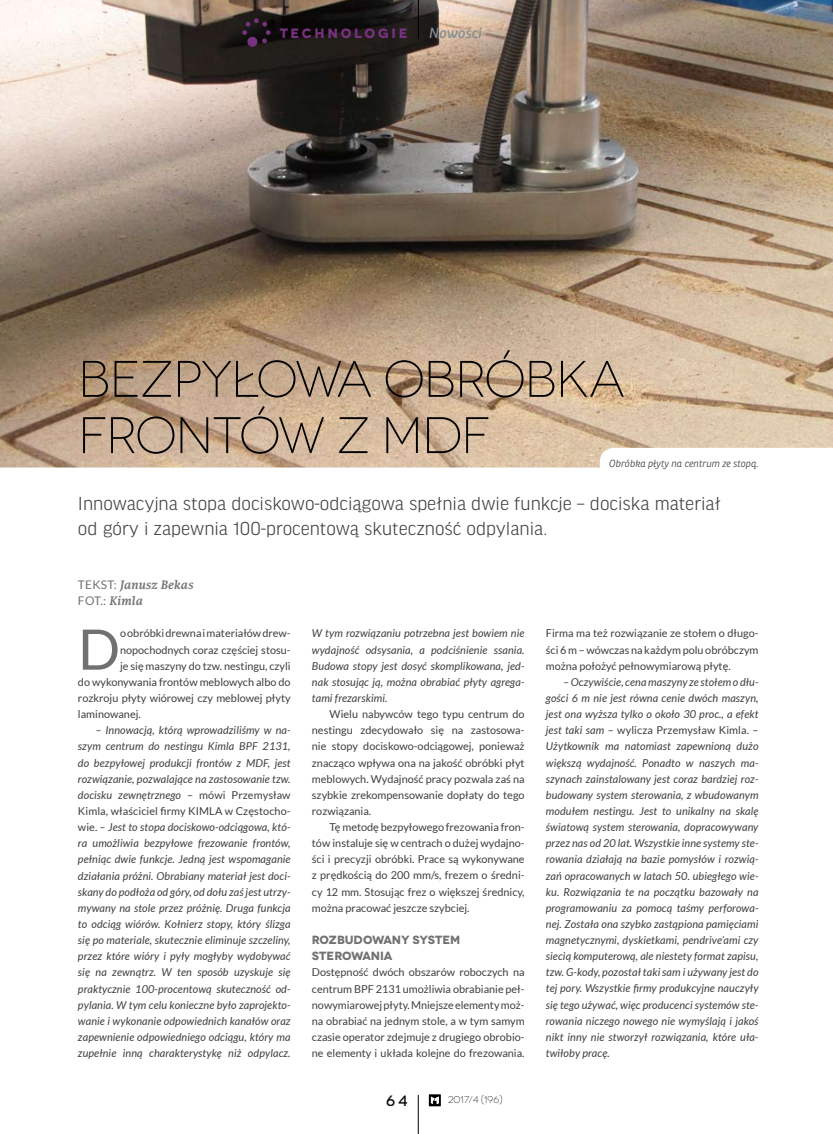
<style>
.page{position:relative;width:833px;height:1134px;background:#fff}
.page>*{position:absolute;margin:0;border:0;box-sizing:border-box;transform-origin:0 0}
.t1{font:55.88px "Lato";color:#707173}
.t2{font:300 51.25px/56.2px "Novecentowide";letter-spacing:-.03em;color:#000}
.t3{font:300 20px/25px "Good Headline Pro";color:#3e3e40}
.t4{font:500 15px "Novecentowide";color:#000}
.t5{font:italic 14.38px "Ronnia";color:#838d93}
.t6{font:700 13.5px "Novecentowide";letter-spacing:.195em;color:#773280}
.t7{font:italic 700 13.12px "Karmina";letter-spacing:.02em;color:#707173}
.t8{font:700 11.88px/16.1px "Novecentowide";letter-spacing:-.02em;color:#707173}
.t9{font:11.88px "Lato";color:#707173}
.t10{font:italic 10.88px/16.1px "Lato";letter-spacing:.01em;color:#3e3e40;text-align:justify}
.t11{font:10.88px/16.1px "Lato";color:#3e3e40;text-align:justify}
.t12{font:italic 300 10px "Ronnia";color:#3e3e40}
.t13{font:300 9.75px "Novecentowide";color:#000}
.s1{font-family:"Lato";font-weight:400;font-style:normal;font-size:11.88px}
.s2{font-family:"Karmina";font-weight:700;font-style:italic;font-size:13.12px}
.s3{font-style:normal}
</style>
<div class="page">
<img style="left:0;top:0;width:833px;height:467px">
<svg style="left:600px;top:448px;width:233px;height:19px"></svg>
<hr style="left:418px;top:1095px;width:1px;height:39px;background:#000">
<div style="left:429px;top:1094px;width:12px;height:12px;background:#000"></div>
<svg style="left:430px;top:1096px;width:9px;height:8px"></svg>
<hr style="left:418px;top:0;width:1px;height:38px;background:#000">
<svg style="left:242px;top:18px;width:28px;height:25px"></svg>
<div style="left:247px;top:37px;width:10px;height:10px;background:#773280;border-radius:50%"></div>
<p class="t6" style="left:280px;top:25px;width:129px">TECHNOLOGIE</p>
<h3 class="t5" style="left:429px;top:24px;width:54px">Nowości</h3>
<h2 class="t2" style="left:78px;top:351px;width:549px">BEZPYŁOWA OBRÓBKA<br>FRONTÓW Z MDF</h2>
<p class="t12" style="left:609px;top:457px;width:151px">Obróbka płyty na centrum ze stopą.</p>
<h3 class="t3" style="left:78px;top:491px;width:644px">Innowacyjna stopa dociskowo-odciągowa spełnia dwie funkcje – dociska materiał od góry i zapewnia 100-procentową skuteczność odpylania.</h3>
<p class="t7" style="left:78px;top:577px;width:117px"><span class="s1">TEKST:</span> Janusz Bekas</p>
<p class="t9" style="left:78px;top:594px;width:66px">fot.: <span class="s2">Kimla</span></p>
<h1 class="t1" style="left:78px;top:618px;width:44px">D</h1>
<p class="t11" style="left:120px;top:625px;width:172px">o obróbki drewna imateriałów drew-</p>
<p class="t11" style="left:120px;top:641px;width:172px">nopochodnych coraz częściej stosu-</p>
<p class="t11" style="left:120px;top:658px;width:172px">je się maszyny do tzw. nestingu, czyli</p>
<p class="t11" style="left:78px;top:674px;width:214px">do wykonywania frontów meblowych albo do</p>
<p class="t11" style="left:78px;top:690px;width:214px">rozkroju płyty wiórowej czy meblowej płyty</p>
<p class="t11" style="left:78px;top:706px;width:64px">laminowanej.</p>
<p class="t10" style="left:78px;top:722px;width:214px;text-indent:18px">– Innowacją, którą wprowadziliśmy w na&shy;szym centrum do nestingu Kimla BPF 2131, do bezpyłowej produkcji frontów z MDF, jest rozwiązanie, pozwalające na zastosowanie tzw. docisku zewnętrznego <span class="s3">– mówi Przemysław Kimla, właściciel firmy KIMLA w Częstocho&shy;wie.</span> – Jest to stopa dociskowo-odciągowa, któ&shy;ra umożliwia bezpyłowe frezowanie frontów, pełniąc dwie funkcje. Jedną jest wspomaganie działania próżni. Obrabiany materiał jest doci&shy;skany do podłoża od góry, od dołu zaś jest utrzy&shy;mywany na stole przez próżnię. Druga funkcja to odciąg wiórów. Kołnierz stopy, który ślizga się po materiale, skutecznie eliminuje szczeliny, przez które wióry i pyły mogłyby wydobywać się na zewnątrz. W ten sposób uzyskuje się praktycznie 100-procentową skuteczność od&shy;pylania. W tym celu konieczne było zaprojekto&shy;wanie i wykonanie odpowiednich kanałów oraz zapewnienie odpowiedniego odciągu, który ma zupełnie inną charakterystykę niż odpylacz.</p>
<p class="t10" style="left:312px;top:626px;width:214px">W tym rozwiązaniu potrzebna jest bowiem nie wydajność odsysania, a podciśnienie ssania.<br>Budowa stopy jest dosyć skomplikowana, jed&shy;nak stosując ją, można obrabiać płyty agrega&shy;tami frezarskimi.</p>
<p class="t11" style="left:312px;top:706px;width:214px;text-indent:18px">Wielu nabywców tego typu centrum do nestingu zdecydowało się na zastosowa&shy;nie stopy dociskowo-odciągowej, ponieważ znacząco wpływa ona na jakość obróbki płyt meblowych. Wydajność pracy pozwala zaś na szybkie zrekompensowanie dopłaty do tego rozwiązania.</p>
<p class="t11" style="left:312px;top:819px;width:214px;text-indent:18px">Tę metodę bezpyłowego frezowania fron&shy;tów instaluje się w centrach o dużej wydajno&shy;ści i precyzji obróbki. Prace są wykonywane z prędkością do 200 mm/s, frezem o średni&shy;cy 12 mm. Stosując frez o większej średnicy, można pracować jeszcze szybciej.</p>
<p class="t8" style="left:312px;top:932px;width:150px">ROZBUDOWANY SYSTEM<br>STEROWANIA</p>
<p class="t11" style="left:312px;top:964px;width:214px">Dostępność dwóch obszarów roboczych na centrum BPF 2131 umożliwia obrabianie peł&shy;nowymiarowej płyty. Mniejsze elementy moż&shy;na obrabiać na jednym stole, a w tym samym czasie operator zdejmuje z drugiego obrobio&shy;ne elementy i układa kolejne do frezowania.</p>
<h3 class="t4" style="left:386px;top:1091px;width:23px">64</h3>
<p class="t13" style="left:448px;top:1094px;width:56px">2017/4 (196)</p>
<p class="t11" style="left:546px;top:625px;width:214px">Firma ma też rozwiązanie ze stołem o długo&shy;ści 6 m – wówczas na każdym polu obróbczym można położyć pełnowymiarową płytę.</p>
<p class="t10" style="left:546px;top:674px;width:214px;text-indent:18px">– Oczywiście, cena maszyny ze stołem o dłu&shy;gości 6 m nie jest równa cenie dwóch maszyn, jest ona wyższa tylko o około 30 proc., a efekt jest taki sam <span class="s3">– wylicza Przemysław Kimla. – </span>Użytkownik ma natomiast zapewnioną dużo większą wydajność. Ponadto w naszych ma&shy;szynach zainstalowany jest coraz bardziej roz&shy;budowany system sterowania, z wbudowanym modułem nestingu. Jest to unikalny na skalę światową system sterowania, dopracowywany przez nas od 20 lat. Wszystkie inne systemy ste&shy;rowania działają na bazie pomysłów i rozwią&shy;zań opracowanych w latach 50. ubiegłego wie&shy;ku. Rozwiązania te na początku bazowały na programowaniu za pomocą taśmy perforowa&shy;nej. Została ona szybko zastąpiona pamięciami magnetycznymi, dyskietkami, pendrive’ami czy siecią komputerową, ale niestety format zapisu, tzw. G-kody, pozostał taki sam i używany jest do tej pory. Wszystkie firmy produkcyjne nauczyły się tego używać, więc producenci systemów ste&shy;rowania niczego nowego nie wymyślają i jakoś nikt inny nie stworzył rozwiązania, które uła&shy;twiłoby pracę.</p>
</div>
